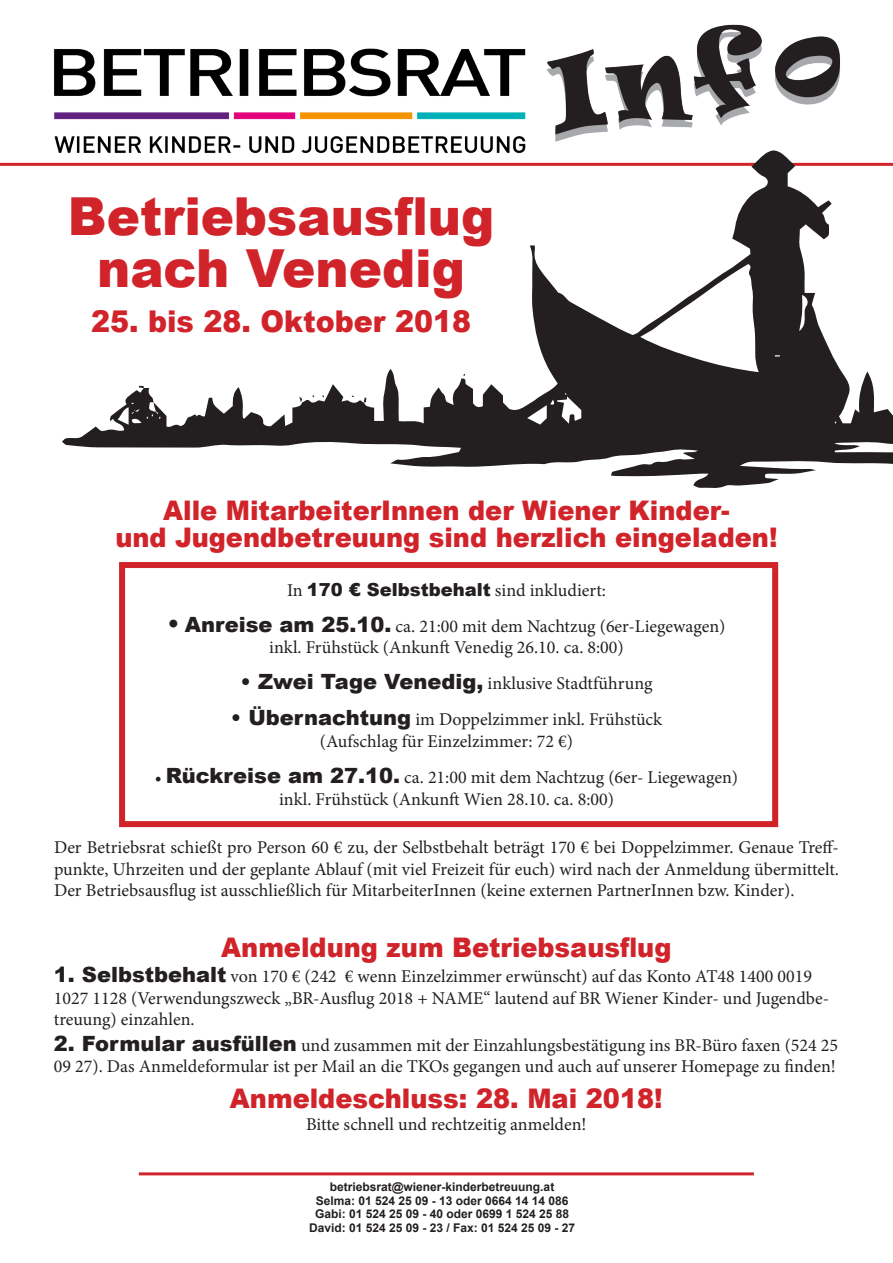
<style>
.page{position:relative;width:893px;height:1263px;background:#fff}
.page>*{position:absolute;margin:0;border:0;box-sizing:border-box;transform-origin:0 0}
.t1{font:900 52.5px "Arial";color:#d1232a;scale:.95 1}
.t2{font:900 30px "Arial";color:#d1232a;scale:.95 1}
.t3{font:900 27px "Arial";color:#d1232a;scale:.95 1}
.t4{font:18px/21.6px "Minion Pro";color:#231f20}
.Überschrft{font:700 12px "Arial";color:#231f20}
.s1{font-family:"Arial";font-weight:900}
.s2{font-family:"Arial";font-weight:900;font-size:24px}
.s3{font-family:"Arial";font-weight:900;font-size:21px}
</style>
<div class="page">
<svg style="left:0;top:163px;width:43px;height:3px"></svg>
<div style="left:119px;top:562px;width:659px;height:265px;background:#fff;border:6px solid #d1232a"></div>
<svg style="left:62px;top:162px;width:831px;height:318px"></svg>
<svg style="left:299px;top:396px;width:3px;height:6px"></svg>
<img style="left:43px;top:24px;width:806px;height:142px">
<svg style="left:69px;top:192px;width:426px;height:144px"></svg>
<div style="left:139px;top:1172px;width:615px;height:3px;border:2px solid #d1232a"></div>
<svg style="left:693px;top:480px;width:83px;height:8px"></svg>
<p class="t1" style="left:68px;top:178px;width:450px">Betriebsausflug</p>
<p class="t1" style="left:97px;top:230px;width:389px">nach Venedig</p>
<p class="t2" style="left:91px;top:300px;width:402px">25. bis 28. Oktober 2018</p>
<p class="t3" style="left:163px;top:491px;width:598px">Alle MitarbeiterInnen der Wiener Kinder-</p>
<p class="t3" style="left:115px;top:518px;width:698px">und Jugendbetreuung sind herzlich eingeladen!</p>
<p class="t4" style="left:287px;top:579px;width:320px">In <span class="s1">170 € Selbstbehalt</span> sind inkludiert:</p>
<p class="t4" style="left:168px;top:615px;width:559px"><span class="s2">•</span> <span class="s3">Anreise am 25.10.</span> ca. 21:00 mit dem Nachtzug (6er-Liegewagen)</p>
<p class="t4" style="left:269px;top:637px;width:356px">inkl. Frühstück (Ankunft Venedig 26.10. ca. 8:00)</p>
<p class="t4" style="left:241px;top:673px;width:413px"><span class="s3">• Zwei Tage Venedig,</span> inklusive Stadtführung</p>
<p class="t4" style="left:231px;top:709px;width:433px"><span class="s3">• Übernachtung</span> im Doppelzimmer inkl. Frühstück</p>
<p class="t4" style="left:320px;top:730px;width:255px">(Aufschlag für Einzelzimmer: 72 €)</p>
<p class="t4" style="left:155px;top:766px;width:585px">• <span class="s3">Rückreise am 27.10.</span> ca. 21:00 mit dem Nachtzug (6er- Liegewagen)</p>
<p class="t4" style="left:279px;top:788px;width:336px">inkl. Frühstück (Ankunft Wien 28.10. ca. 8:00)</p>
<p class="t4" style="left:54px;top:837px;width:786px;text-align:justify">Der Betriebsrat schießt pro Person 60 € zu, der Selbstbehalt beträgt 170 € bei Doppelzimmer. Genaue Treff&shy;punkte, Uhrzeiten und der geplante Ablauf (mit viel Freizeit für euch) wird nach der Anmeldung übermittelt.<br>Der Betriebsausflug ist ausschließlich für MitarbeiterInnen (keine externen PartnerInnen bzw. Kinder).</p>
<p class="t3" style="left:221px;top:928px;width:475px">Anmeldung zum Betriebsausflug</p>
<p class="t4" style="left:54px;top:966px;width:777px"><span class="s3">1. Selbstbehalt</span> von 170 € (242 € wenn Einzelzimmer erwünscht) auf das Konto AT48 1400 0019<br>1027 1128 (Verwendungszweck „BR-Ausflug 2018 + NAME“ lautend auf BR Wiener Kinder- und Jugendbe&shy;treuung) einzahlen.</p>
<p class="t4" style="left:54px;top:1034px;width:786px"><span class="s3">2. Formular ausfüllen</span> und zusammen mit der Einzahlungsbestätigung ins BR-Büro faxen (524 25<br>09 27). Das Anmeldeformular ist per Mail an die TKOs gegangen und auch auf unserer Homepage zu finden!</p>
<p class="t3" style="left:230px;top:1079px;width:457px">Anmeldeschluss: 28. Mai 2018!</p>
<p class="t4" style="left:306px;top:1113px;width:282px">Bitte schnell und rechtzeitig anmelden!</p>
<p class="Überschrft" style="left:330px;top:1178px;width:226px">betriebsrat@wiener-kinderbetreuung.at</p>
<p class="Überschrft" style="left:316px;top:1192px;width:254px">Selma: 01 524 25 09 - 13 oder 0664 14 14 086</p>
<p class="Überschrft" style="left:315px;top:1205px;width:256px">Gabi: 01 524 25 09 - 40 oder 0699 1 524 25 88</p>
<p class="Überschrft" style="left:309px;top:1219px;width:268px">David: 01 524 25 09 - 23 / Fax: 01 524 25 09 - 27</p>
</div>
